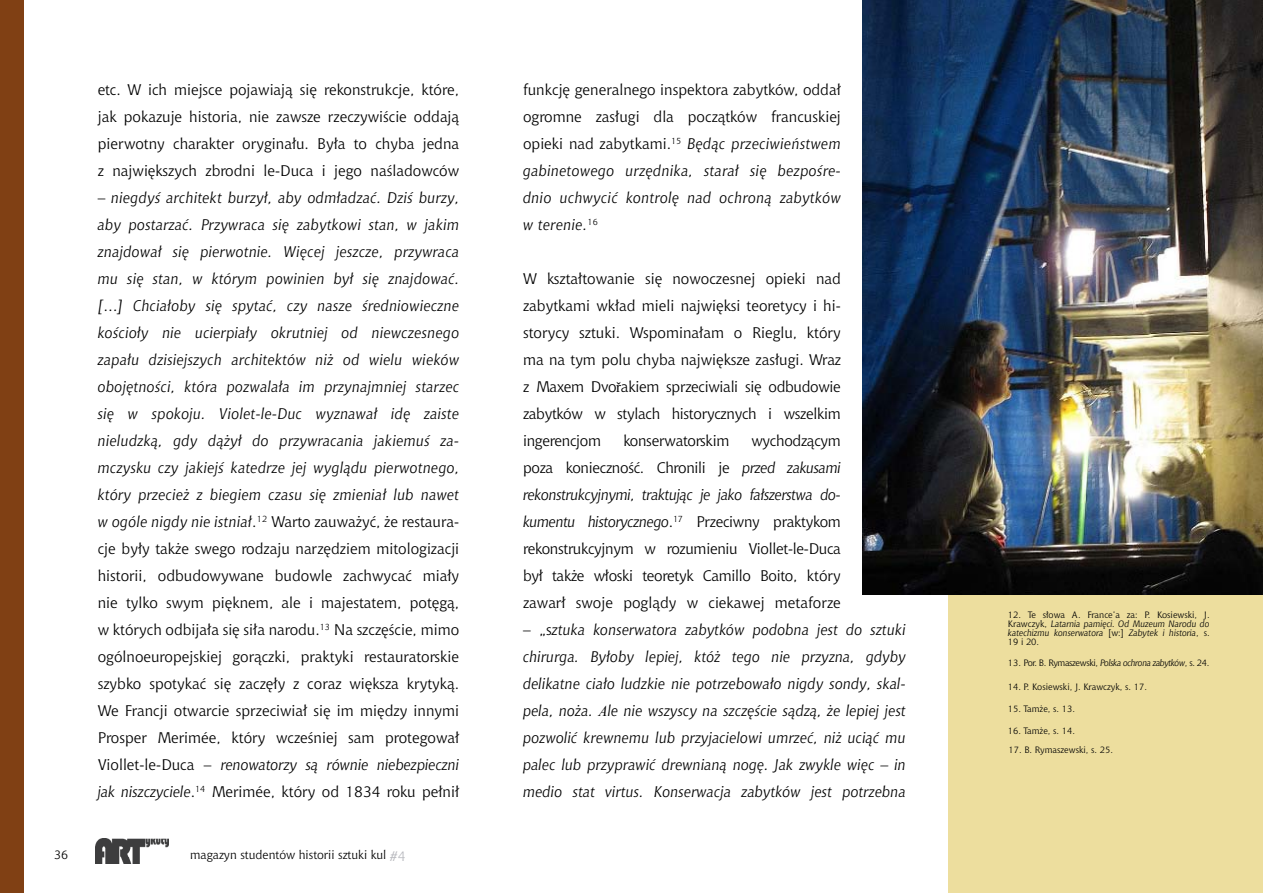
<style>
.page{position:relative;width:1263px;height:893px;background:#fff}
.page>*{position:absolute;margin:0;border:0;box-sizing:border-box;transform-origin:0 0}
.t1{font:italic 15px/27px "Chianti PL";letter-spacing:.01em;color:#000;text-align:justify}
.t2{font:15px/27px "Chianti PL";color:#000;text-align:justify}
.t3{font:15px "Chianti PL";letter-spacing:-.02em;color:#000}
.t4{font:12px "Chianti PL";color:#000}
.t5{font:italic 9px/9px "Chianti PL";color:#000;text-align:justify}
.t6{font:9px "Chianti PL";color:#000}
.t7{font:9px "Chianti PL";letter-spacing:-.04em;color:#000}
.s1{font-style:normal}
.s2{font-size:13.5px;color:#b9babf}
.s3{font-family:"Times New Roman"}
.s4{font-style:italic}
</style>
<div class="page">
<div style="left:948px;top:0;width:315px;height:893px;background:#edde9e"></div>
<div style="left:0;top:0;width:23px;height:893px;background:#804014"></div>
<img style="left:96px;top:839px;width:73px;height:24px">
<img style="left:862px;top:0;width:401px;height:595px">
<p class="t2" style="left:98px;top:76px;width:363px">etc. W ich miejsce pojawiają się rekonstrukcje, które, jak pokazuje historia, nie zawsze rzeczywiście oddają pierwotny charakter oryginału. Była to chyba jedna z największych zbrodni le-Duca i jego naśladowców</p>
<p class="t1" style="left:98px;top:184px;width:363px"><span class="s1">–</span> niegdyś architekt burzył, aby odmładzać. Dziś burzy, aby postarzać. Przywraca się zabytkowi stan, w jakim znajdował się pierwotnie. Więcej jeszcze, przywraca mu się stan, w którym powinien był się znajdować. […] Chciałoby się spytać, czy nasze średniowieczne kościoły nie ucierpiały okrutniej od niewczesnego zapału dzisiejszych architektów niż od wielu wieków obojętności, która pozwalała im przynajmniej starzec się w spokoju. Violet-le-Duc wyznawał idę zaiste nieludzką, gdy dążył do przywracania jakiemuś za&shy;mczysku czy jakiejś katedrze jej wyglądu pierwotnego, który przecież z biegiem czasu się zmieniał lub nawet w ogóle nigdy nie istniał<span class="s1">.</span><sup>12</sup> <span class="s1">Warto zauważyć, że restaura&shy;cje były także swego rodzaju narzędziem mitologizacji historii, odbudowywane budowle zachwycać miały nie tylko swym pięknem, ale i majestatem, potęgą, w których odbijała się siła narodu.</span><sup>13</sup> <span class="s1">Na szczęście, mimo ogólnoeuropejskiej gorączki, praktyki restauratorskie szybko spotykać się zaczęły z coraz większa krytyką.<br>We Francji otwarcie sprzeciwiał się im między innymi Prosper Merimée, który wcześniej sam protegował Viollet-le-Duca –</span> renowatorzy są równie niebezpieczni jak niszczyciele<span class="s1">.</span><sup>14</sup> <span class="s1">Merimée, który od 1834 roku pełnił</span></p>
<p class="t4" style="left:54px;top:848px;width:16px">36</p>
<p class="t4" style="left:190px;top:848px;width:217px">magazyn studentów historii sztuki kul <span class="s2">#4</span></p>
<p class="t1" style="left:523px;top:76px;width:319px"><span class="s1">funkcję generalnego inspektora zabytków, oddał ogromne zasługi dla początków francuskiej opieki nad zabytkami.</span><sup>15</sup> Będąc przeciwieństwem gabinetowego urzędnika, starał się bezpośre&shy;dnio uchwycić kontrolę nad ochroną zabytków w terenie.<sup>16</sup></p>
<p class="t2" style="left:523px;top:265px;width:319px">W kształtowanie się nowoczesnej opieki nad zabytkami wkład mieli najwięksi teoretycy i hi&shy;storycy sztuki. Wspominałam o Rieglu, który ma na tym polu chyba największe zasługi. Wraz z Maxem Dvo<span class="s3">ř</span>akiem sprzeciwiali się odbudowie zabytków w stylach historycznych i wszelkim ingerencjom</p>
<p class="t2" style="left:523px;top:427px;width:319px;text-indent:228px">wychodzącym poza konieczność. Chronili je <span class="s4">przed zakusami rekonstrukcyjnymi, traktując je jako fałszerstwa do&shy;kumentu historycznego</span>.<sup>17</sup> Przeciwny praktykom rekonstrukcyjnym w rozumieniu Viollet-le-Duca był także włoski teoretyk Camillo Boito, który zawarł swoje poglądy w ciekawej metaforze</p>
<p class="t1" style="left:523px;top:616px;width:384px"><span class="s1">– „s</span>ztuka konserwatora zabytków podobna jest do sztuki chirurga. Byłoby lepiej, któż tego nie przyzna, gdyby delikatne ciało ludzkie nie potrzebowało nigdy sondy, skal&shy;pela, noża. <span class="s3">A</span>le nie wszyscy na szczęście sądzą, że lepiej jest pozwolić krewnemu lub przyjacielowi umrzeć, niż uciąć mu palec lub przyprawić drewnianą nogę. Jak zwykle więc – in medio stat virtus. Konserwacja zabytków jest potrzebna</p>
<p class="t5" style="left:1008px;top:611px;width:203px"><span class="s1">12. Te słowa A. France’a za: P. Kosiewski, J.<br>Krawczyk,</span> Latarnia pamięci. Od Muzeum Narodu do katechizmu konserwatora <span class="s1">[w:]</span> Zabytek i historia<span class="s1">, s.<br>19 i 20.</span></p>
<p class="t3" style="left:623px;top:431px;width:108px">konserwatorskim</p>
<p class="t7" style="left:1008px;top:657px;width:203px">13. Por. B. Rymaszewski, <span class="s4">Polska ochrona zabytków</span>, s. 24.</p>
<p class="t6" style="left:1008px;top:681px;width:141px">14. P. Kosiewski, J. Krawczyk, s. 17.</p>
<p class="t6" style="left:1008px;top:703px;width:69px">15. Tamże, s. 13.</p>
<p class="t6" style="left:1008px;top:725px;width:69px">16. Tamże, s. 14.</p>
<p class="t6" style="left:1008px;top:744px;width:106px">17. B. Rymaszewski, s. 25.</p>
</div>
